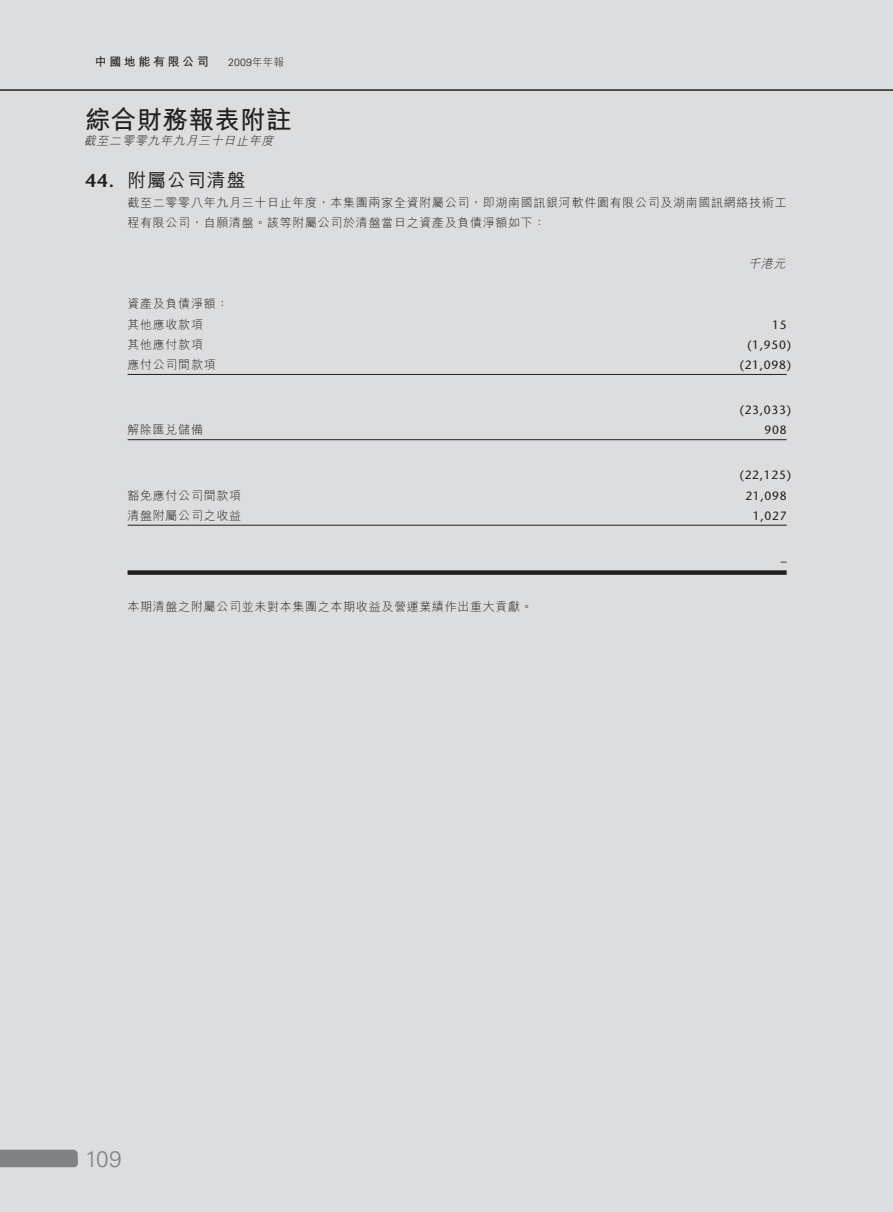
<style>
.page{position:relative;width:893px;height:1212px;background:#dcdddf}
.page>*{position:absolute;margin:0;border:0;box-sizing:border-box;transform-origin:0 0}
.t1{font:700 25.5px "M Hei HK";letter-spacing:.015em;color:#231f20}
.t2{font:300 22.5px "Univers LT Std";color:#808285}
.t3{font:500 18.75px "M Hei HK";letter-spacing:.055em;color:#231f20}
.t4{font:300 12px/20.2px "M Hei HK";letter-spacing:.055em;color:#231f20}
.t5{font:500 12px "Stone Sans Std";letter-spacing:.055em;color:#231f20}
.t6{font:italic 300 12px "M Hei HK";color:#231f20}
.t7{font:700 12px "M Hei HK";letter-spacing:.215em;color:#231f20}
.t8{font:300 10.5px "Univers LT Std";color:#231f20}
.s1{font-family:"M Hei HK"}
.s2{font-family:"Stone Sans Std";font-weight:600}
</style>
<div class="page">
<svg style="left:0;top:1150px;width:78px;height:17px"></svg>
<hr style="left:0;top:89px;width:893px;height:2px;background:#231f20">
<hr style="left:128px;top:374px;width:659px;height:1px;background:#231f20">
<hr style="left:128px;top:439px;width:659px;height:1px;background:#231f20">
<hr style="left:128px;top:525px;width:659px;height:1px;background:#231f20">
<div style="left:128px;top:570px;width:659px;height:5px;background:#231f20"></div>
<p class="t7" style="left:95px;top:53px;width:115px">中國地能有限公司</p>
<p class="t8" style="left:228px;top:56px;width:57px">2009<span class="s1">年年報</span></p>
<p class="t1" style="left:85px;top:101px;width:208px">綜合財務報表附註</p>
<p class="t6" style="left:84px;top:133px;width:195px">截至二零零九年九月三十日止年度</p>
<p class="t3" style="left:85px;top:166px;width:162px"><span class="s2">44.</span> 附屬公司清盤</p>
<p class="t4" style="left:128px;top:192px;width:661px">截至二零零八年九月三十日止年度，本集團兩家全資附屬公司，即湖南國訊銀河軟件園有限公司及湖南國訊網絡技術工程有限公司，自願清盤。該等附屬公司於清盤當日之資產及負債淨額如下：</p>
<p class="t6" style="left:748px;top:255px;width:43px">千港元</p>
<p class="t4" style="left:128px;top:293px;width:102px">資產及負債淨額：其他應收款項</p>
<p class="t5" style="left:772px;top:317px;width:16px">15</p>
<p class="t4" style="left:128px;top:334px;width:77px">其他應付款項</p>
<p class="t5" style="left:747px;top:337px;width:45px">(1,950)</p>
<p class="t4" style="left:128px;top:354px;width:90px">應付公司間款項</p>
<p class="t5" style="left:740px;top:358px;width:53px">(21,098)</p>
<p class="t5" style="left:740px;top:403px;width:53px">(23,033)</p>
<p class="t4" style="left:128px;top:419px;width:77px">解除匯兌儲備</p>
<p class="t5" style="left:765px;top:423px;width:24px">908</p>
<p class="t5" style="left:740px;top:468px;width:53px">(22,125)</p>
<p class="t4" style="left:128px;top:484px;width:115px">豁免應付公司間款項</p>
<p class="t5" style="left:745px;top:488px;width:43px">21,098</p>
<p class="t4" style="left:128px;top:505px;width:115px">清盤附屬公司之收益</p>
<p class="t5" style="left:753px;top:508px;width:35px">1,027</p>
<p class="t5" style="left:781px;top:553px;width:7px">–</p>
<p class="t4" style="left:128px;top:596px;width:407px">本期清盤之附屬公司並未對本集團之本期收益及營運業績作出重大貢獻。</p>
<p class="t2" style="left:85px;top:1145px;width:38px">109</p>
</div>
